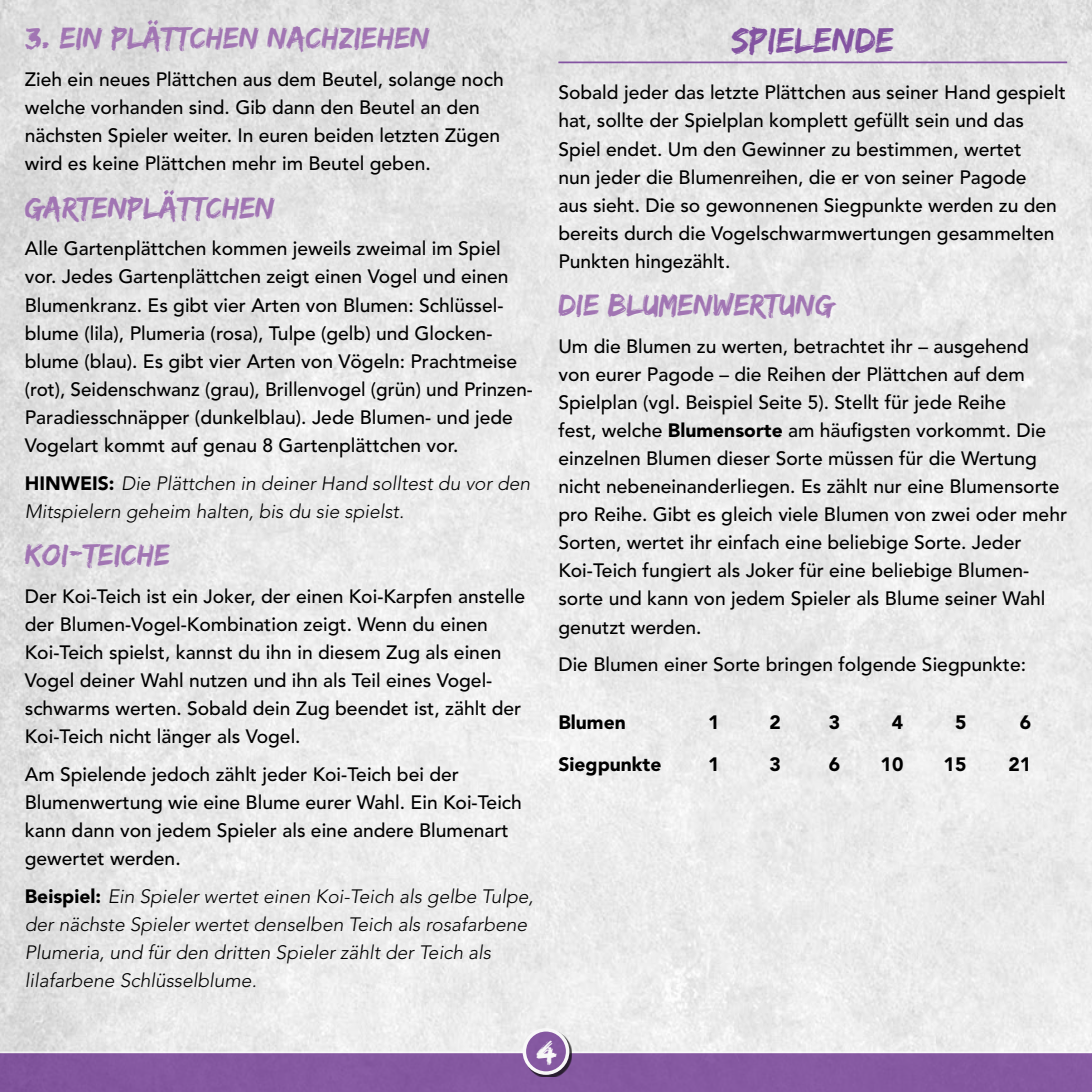
<style>
.page{position:relative;width:1092px;height:1092px;background:#fff}
.page>*{position:absolute;margin:0;border:0;box-sizing:border-box;transform-origin:0 0}
.t1{font:36.75px "Edo SZ";color:#8353a1}
.t2{font:33.25px "Edo SZ";color:#fff}
.t3{font:31.5px "Edo SZ";color:#a175b3}
.t4{font:500 19.25px/28px "Avenir";color:#000}
.t5{font:italic 300 19.25px/28px "Avenir";color:#000}
.t6{font:900 19.25px "Avenir";color:#000}
.s1{font-weight:900;font-style:normal}
.s2{font-weight:900}
</style>
<div class="page">
<img style="left:0;top:0;width:1091px;height:1051px">
<svg style="left:0;top:1051px;width:1091px;height:40px;background:#8b60a5"></svg>
<div style="left:525px;top:1030px;width:47px;height:47px;background:#000;opacity:.75"></div>
<div style="left:524px;top:1029px;width:43px;height:43px;background:#8353a1;border-radius:50%"></div>
<div style="left:522px;top:1027px;width:47px;height:47px;border:4px solid #fff;border-radius:50%"></div>
<hr style="left:558px;top:61px;width:509px;height:2px;background:#8353a1">
<h3 class="t3" style="left:25px;top:19px;width:406px">3. EIN PLÄTTCHEN NACHZIEHEN</h3>
<p class="t4" style="left:25px;top:65px;width:480px">Zieh ein neues Plättchen aus dem Beutel, solange noch welche vorhanden sind. Gib dann den Beutel an den nächsten Spieler weiter. In euren beiden letzten Zügen wird es keine Plättchen mehr im Beutel geben.</p>
<h3 class="t3" style="left:25px;top:189px;width:251px">GARTENPLÄTTCHEN</h3>
<p class="t4" style="left:25px;top:235px;width:509px">Alle Gartenplättchen kommen jeweils zweimal im Spiel vor. Jedes Gartenplättchen zeigt einen Vogel und einen Blumenkranz. Es gibt vier Arten von Blumen: Schlüssel&shy;blume (lila), Plumeria (rosa), Tulpe (gelb) und Glocken&shy;blume (blau). Es gibt vier Arten von Vögeln: Prachtmeise (rot), Seidenschwanz (grau), Brillenvogel (grün) und Prinzen-Paradiesschnäpper (dunkelblau). Jede Blumen- und jede Vogelart kommt auf genau 8 Gartenplättchen vor.</p>
<p class="t5" style="left:25px;top:469px;width:507px"><span class="s1">HINWEIS:</span> Die Plättchen in deiner Hand solltest du vor den<br>Mitspielern geheim halten, bis du sie spielst.</p>
<h3 class="t3" style="left:25px;top:536px;width:147px">KOI-TEICHE</h3>
<p class="t4" style="left:25px;top:583px;width:501px">Der Koi-Teich ist ein Joker, der einen Koi-Karpfen anstelle der Blumen-Vogel-Kombination zeigt. Wenn du einen Koi-Teich spielst, kannst du ihn in diesem Zug als einen Vogel deiner Wahl nutzen und ihn als Teil eines Vogel&shy;schwarms werten. Sobald dein Zug beendet ist, zählt der Koi-Teich nicht länger als Vogel.</p>
<p class="t4" style="left:25px;top:761px;width:498px">Am Spielende jedoch zählt jeder Koi-Teich bei der Blumenwertung wie eine Blume eurer Wahl. Ein Koi-Teich kann dann von jedem Spieler als eine andere Blumenart gewertet werden.</p>
<p class="t5" style="left:25px;top:882px;width:510px"><span class="s1">Beispiel:</span> Ein Spieler wertet einen Koi-Teich als gelbe Tulpe, der nächste Spieler wertet denselben Teich als rosafarbene Plumeria, und für den dritten Spieler zählt der Teich als lilafarbene Schlüsselblume.</p>
<h1 class="t1" style="left:731px;top:18px;width:164px">SPIELENDE</h1>
<p class="t4" style="left:558px;top:79px;width:509px">Sobald jeder das letzte Plättchen aus seiner Hand gespielt hat, sollte der Spielplan komplett gefüllt sein und das Spiel endet. Um den Gewinner zu bestimmen, wertet<br>nun jeder die Blumenreihen, die er von seiner Pagode<br>aus sieht. Die so gewonnenen Siegpunkte werden zu den bereits durch die Vogelschwarmwertungen gesammelten Punkten hingezählt.</p>
<h3 class="t3" style="left:558px;top:287px;width:277px">DIE BLUMENWERTUNG</h3>
<p class="t4" style="left:558px;top:333px;width:510px">Um die Blumen zu werten, betrachtet ihr – ausgehend<br>von eurer Pagode – die Reihen der Plättchen auf dem Spielplan (vgl. Beispiel Seite 5). Stellt für jede Reihe<br>fest, welche <span class="s2">Blumensorte</span> am häufigsten vorkommt. Die einzelnen Blumen dieser Sorte müssen für die Wertung nicht nebeneinanderliegen. Es zählt nur eine Blumensorte pro Reihe. Gibt es gleich viele Blumen von zwei oder mehr Sorten, wertet ihr einfach eine beliebige Sorte. Jeder Koi-Teich fungiert als Joker für eine beliebige Blumen&shy;sorte und kann von jedem Spieler als Blume seiner Wahl genutzt werden.</p>
<p class="t4" style="left:558px;top:651px;width:469px">Die Blumen einer Sorte bringen folgende Siegpunkte:</p>
<p class="t6" style="left:558px;top:710px;width:69px">Blumen</p>
<p class="t6" style="left:708px;top:710px;width:13px">1</p>
<p class="t6" style="left:769px;top:710px;width:13px">2</p>
<p class="t6" style="left:828px;top:710px;width:13px">3</p>
<p class="t6" style="left:891px;top:710px;width:13px">4</p>
<p class="t6" style="left:954px;top:710px;width:13px">5</p>
<p class="t6" style="left:1019px;top:710px;width:13px">6</p>
<p class="t6" style="left:558px;top:752px;width:105px">Siegpunkte</p>
<p class="t6" style="left:708px;top:752px;width:13px">1</p>
<p class="t6" style="left:769px;top:752px;width:13px">3</p>
<p class="t6" style="left:828px;top:752px;width:13px">6</p>
<p class="t6" style="left:880px;top:752px;width:24px">10</p>
<p class="t6" style="left:943px;top:752px;width:24px">15</p>
<p class="t6" style="left:1008px;top:752px;width:24px">21</p>
<h2 class="t2" style="left:536px;top:1032px;width:21px">4</h2>
</div>
